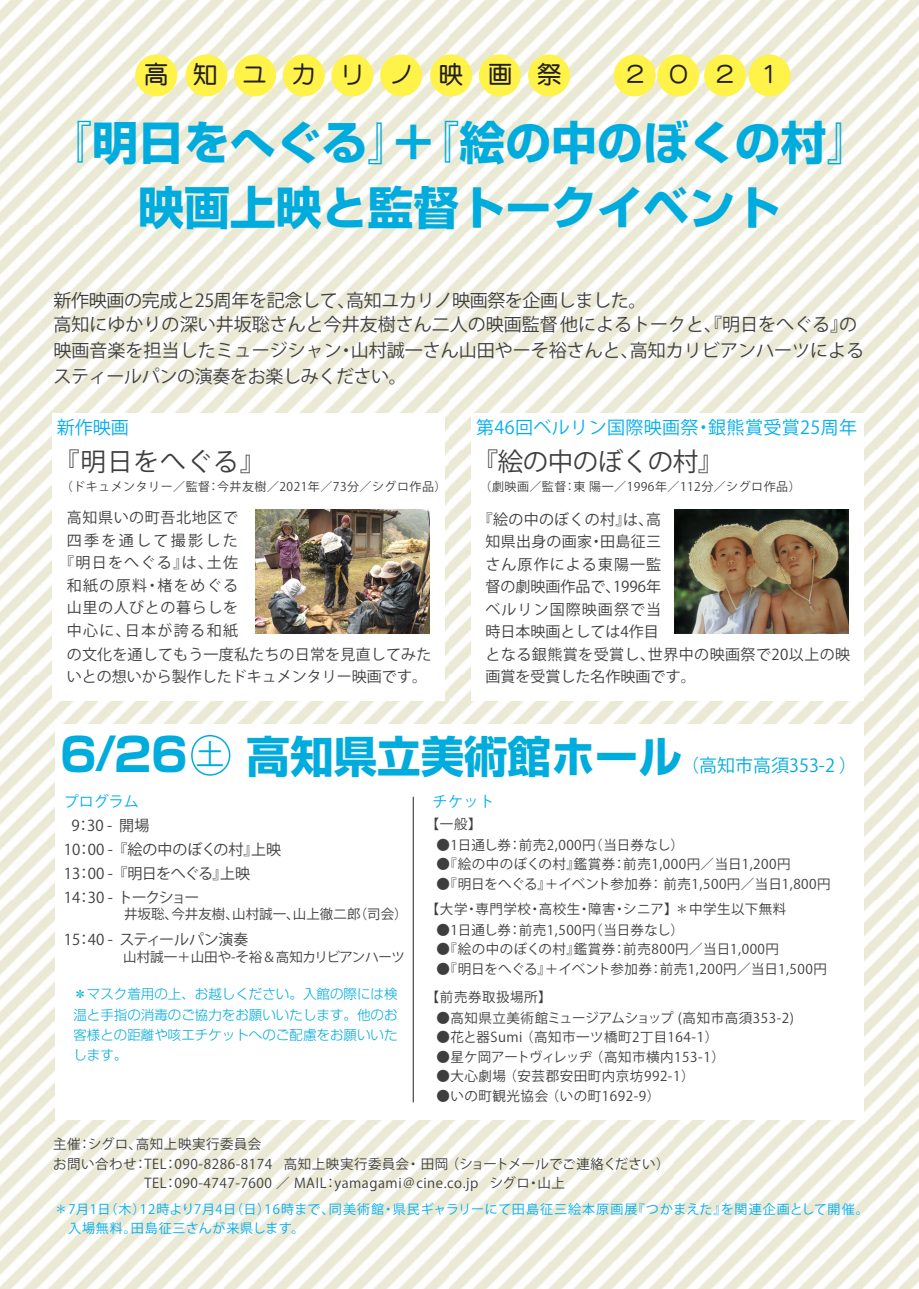
<style>
.page{position:relative;width:919px;height:1289px;background:#fff}
.page>*{position:absolute;margin:0;border:0;box-sizing:border-box;transform-origin:0 0}
.t1{font:700 45.9px/65.1px "Shin Go Pro";color:#00acdd;text-align:center}
.t2{font:700 43.5px "Shin Go Pro";color:#00acdd}
.t3{font:25.5px "Hira Kaku Std W8 90 ms RKSJ H";letter-spacing:-.02em;color:#3e3e3f}
.t4{font:24.3px "FG Maru Gothic Ca M";letter-spacing:1.02em;color:#231f20}
.t5{font:18px/25.2px "Hira Maru Pro N W4 90 ms RKSJ H";color:#3e3e3f}
.t6{font:18px "Hira Maru Pro W4 90 ms RKSJ H";letter-spacing:.02em;color:#00aeef}
.t7{font:18px "Hira Kaku Pro W3 90 ms RKSJ H";color:#00acdd}
.t8{font:15px/22.5px "Hira Maru Pro W4 90 ms RKSJ H";letter-spacing:.015em;color:#3e3e3f}
.t9{font:15px/22.5px "Hira Maru Pro W4 90 ms RKSJ H";letter-spacing:.085em;color:#3e3e3f;text-align:center}
.t10{font:15px "Hira Maru Pro W4 90 ms RKSJ H";letter-spacing:-.01em;color:#3e3e3f}
.t11{font:15px "Hira Maru Pro N W4 90 ms RKSJ H";color:#00aeef}
.t12{font:13.5px/25px "Hira Maru Pro W4 90 ms RKSJ H";letter-spacing:.04em;color:#3e3e3f}
.t13{font:13.5px "Hira Maru Pro N W4 90 ms RKSJ H";letter-spacing:.04em;color:#3e3e3f}
.t14{font:300 13.5px/20.1px "Shin Go Pro";color:#00acdd;text-align:justify}
.t15{font:13.5px "Hira Maru Pro W4 90 ms RKSJ H";color:#3e3e3f}
.t16{font:13.5px "Hira Maru Pro W4 90 ms RKSJ H";letter-spacing:.01em;color:#3e3e3f}
.t17{font:13.5px "Hira Maru Pro W4 90 ms RKSJ H";letter-spacing:-.02em;color:#3e3e3f}
.t18{font:13.05px/19.5px "Hira Maru Pro W4 90 ms RKSJ H";letter-spacing:.06em;color:#00aeef}
.t19{font:12px "Hira Kaku Std W8 90 ms RKSJ H";letter-spacing:.04em;color:#3e3e3f}
.s1{font-size:45px}
.s2{font-family:"Hira Kaku Std W8 90 ms RKSJ H";font-weight:400;font-size:28.5px}
</style>
<div class="page">
<svg style="left:0;top:1288px;width:12px;height:1px"></svg>
<img style="left:0;top:0;width:918px;height:1288px">
<div style="left:52px;top:413px;width:393px;height:287px;background:#fff"></div>
<div style="left:55px;top:724px;width:808px;height:395px;background:#fff"></div>
<div style="left:135px;top:54px;width:42px;height:42px;background:#fff34a;border-radius:50%"></div>
<div style="left:234px;top:54px;width:42px;height:42px;background:#fff34a;border-radius:50%"></div>
<div style="left:283px;top:54px;width:42px;height:42px;background:#fff34a;border-radius:50%"></div>
<svg style="left:183px;top:52px;width:46px;height:46px;background:#faf280"></svg>
<div style="left:331px;top:54px;width:42px;height:42px;background:#fff34a;border-radius:50%"></div>
<div style="left:430px;top:54px;width:42px;height:42px;background:#fff34a;border-radius:50%"></div>
<div style="left:479px;top:54px;width:42px;height:42px;background:#fff34a;border-radius:50%"></div>
<div style="left:528px;top:54px;width:42px;height:42px;background:#fff34a;border-radius:50%"></div>
<div style="left:613px;top:54px;width:42px;height:42px;background:#fff34a;border-radius:50%"></div>
<div style="left:657px;top:54px;width:42px;height:42px;background:#fff34a;border-radius:50%"></div>
<div style="left:704px;top:54px;width:42px;height:42px;background:#fff34a;border-radius:50%"></div>
<div style="left:748px;top:54px;width:42px;height:42px;background:#fff34a;border-radius:50%"></div>
<svg style="left:378px;top:52px;width:46px;height:46px;background:#faf280"></svg>
<div style="left:471px;top:413px;width:392px;height:287px;background:#fff"></div>
<div style="left:191px;top:735px;width:39px;height:40px;border:2px solid #00acdd;border-radius:50%"></div>
<hr style="left:413px;top:796px;width:1px;height:306px;background:#231f20">
<img style="left:674px;top:509px;width:174px;height:124px">
<img style="left:256px;top:509px;width:174px;height:124px">
<h3 class="t4" style="left:144px;top:63px;width:418px">高知ユカリノ映画祭</h3>
<h3 class="t4" style="left:623px;top:63px;width:160px">２０２１</h3>
<h1 class="t1" style="left:46px;top:105px;width:827px">『明日をへぐる』＋『絵の中のぼくの村』映画上映と監督トークイベント</h1>
<h3 class="t5" style="left:54px;top:288px;width:812px">新作映画の完成と25周年を記念して、高知ユカリノ映画祭を企画しました。<br>高知にゆかりの深い井坂聡さんと今井友樹さん二人の映画監督他によるトークと、『明日をへぐる』の映画音楽を担当したミュージシャン・山村誠一さん山田やーそ裕さんと、高知カリビアンハーツによるスティールパンの演奏をお楽しみください。</h3>
<h3 class="t6" style="left:57px;top:417px;width:73px">新作映画</h3>
<h3 class="t3" style="left:54px;top:447px;width:213px">『明日をへぐる』</h3>
<p class="t19" style="left:61px;top:479px;width:387px">（ドキュメンタリー／監督：今井友樹／2021年／73分／シグロ作品）</p>
<p class="t9" style="left:59px;top:507px;width:180px">高知県いの町吾北地区で四季を通して撮影した『明日をへぐる』は、土佐和紙の原料・楮をめぐる山里の人びとの暮らしを中心に、日本が誇る和紙</p>
<h3 class="t6" style="left:476px;top:417px;width:382px">第46回ベルリン国際映画祭・銀熊賞受賞25周年</h3>
<h3 class="t3" style="left:473px;top:447px;width:252px">『絵の中のぼくの村』</h3>
<p class="t19" style="left:479px;top:479px;width:323px">（劇映画／監督：東 陽一／1996年／112分／シグロ作品）</p>
<p class="t8" style="left:478px;top:508px;width:185px;text-align:center">『絵の中のぼくの村』は、高知県出身の画家・田島征三さん原作による東陽一監督の劇映画作品で、1996年ベルリン国際映画祭で当時日本映画としては4作目</p>
<p class="t8" style="left:67px;top:643px;width:366px">の文化を通してもう一度私たちの日常を見直してみたいとの想いから製作したドキュメンタリー映画です。</p>
<p class="t8" style="left:485px;top:643px;width:366px">となる銀熊賞を受賞し、世界中の映画祭で20以上の映画賞を受賞した名作映画です。</p>
<h1 class="t1" style="left:60px;top:717px;width:166px">6<span class="s1">/</span>26 <span class="s2">土</span></h1>
<h2 class="t2" style="left:246px;top:721px;width:436px">高知県立美術館ホール</h2>
<h3 class="t7" style="left:681px;top:754px;width:178px">（高知市高須353-2 ）</h3>
<p class="t11" style="left:64px;top:792px;width:76px">プログラム</p>
<p class="t8" style="left:64px;top:813px;width:219px;line-height:24px;text-indent:8px">9：30 - 開場<br>10：00 - 『絵の中のぼくの村』上映<br>13：00 - 『明日をへぐる』上映<br>14：30 - トークショー</p>
<p class="t15" style="left:124px;top:906px;width:285px">井坂聡、今井友樹、山村誠一、山上徹二郎（司会）</p>
<p class="t10" style="left:64px;top:930px;width:186px">15：40 - スティールパン演奏</p>
<p class="t17" style="left:123px;top:949px;width:283px">山村誠一＋山田や-そ裕＆高知カリビアンハーツ</p>
<p class="t14" style="left:73px;top:982px;width:326px">＊マスク着用の上、お越しください。入館の際には検温と手指の消毒のご協力をお願いいたします。他のお客様との距離や咳エチケットへのご配慮をお願いいたします。</p>
<p class="t11" style="left:432px;top:792px;width:63px">チケット</p>
<p class="t12" style="left:426px;top:812px;width:57px">【一般】</p>
<p class="t15" style="left:436px;top:837px;width:249px">●1日通し券：前売2,000円（当日券なし）</p>
<p class="t12" style="left:436px;top:852px;width:355px">●『絵の中のぼくの村』鑑賞券：前売1,000円／当日1,200円</p>
<p class="t12" style="left:426px;top:871px;width:406px;text-indent:10px">●『明日をへぐる』＋イベント参加券： 前売1,500円／当日1,800円【大学・専門学校・高校生・障害・シニア】＊中学生以下無料</p>
<p class="t15" style="left:436px;top:922px;width:249px">●1日通し券：前売1,500円（当日券なし）</p>
<p class="t12" style="left:436px;top:936px;width:344px">●『絵の中のぼくの村』鑑賞券：前売800円／当日1,000円</p>
<p class="t12" style="left:426px;top:954px;width:402px;line-height:28.5px;text-indent:10px">●『明日をへぐる』＋イベント参加券：前売1,200円／当日1,500円【前売券取扱場所】</p>
<p class="t12" style="left:436px;top:1005px;width:359px">●高知県立美術館ミュージアムショップ (高知市高須353-2)</p>
<p class="t12" style="left:436px;top:1025px;width:283px">●花と器Sumi （高知市一ツ橋町2丁目164-1）</p>
<p class="t16" style="left:436px;top:1049px;width:290px">●星ケ岡アートヴィレッヂ （高知市横内153-1）</p>
<p class="t12" style="left:436px;top:1064px;width:260px">●大心劇場 （安芸郡安田町内京坊992-1）</p>
<p class="t12" style="left:436px;top:1083px;width:225px">●いの町観光協会 （いの町1692-9）</p>
<p class="t13" style="left:53px;top:1136px;width:209px">主催：シグロ、高知上映実行委員会</p>
<p class="t13" style="left:53px;top:1156px;width:617px">お問い合わせ：TEL：090-8286-8174 高知上映実行委員会・ 田岡 （ショートメールでご連絡ください）</p>
<p class="t13" style="left:144px;top:1175px;width:422px">TEL：090-4747-7600 ／ MAIL：yamagami＠cine.co.jp シグロ・山上</p>
<p class="t18" style="left:54px;top:1199px;width:815px">＊7月1日（木）12時より7月4日（日）16時まで、同美術館・県民ギャラリーにて田島征三絵本原画展『つかまえた』を関連企画として開催。　入場無料。田島征三さんが来県します。</p>
</div>
